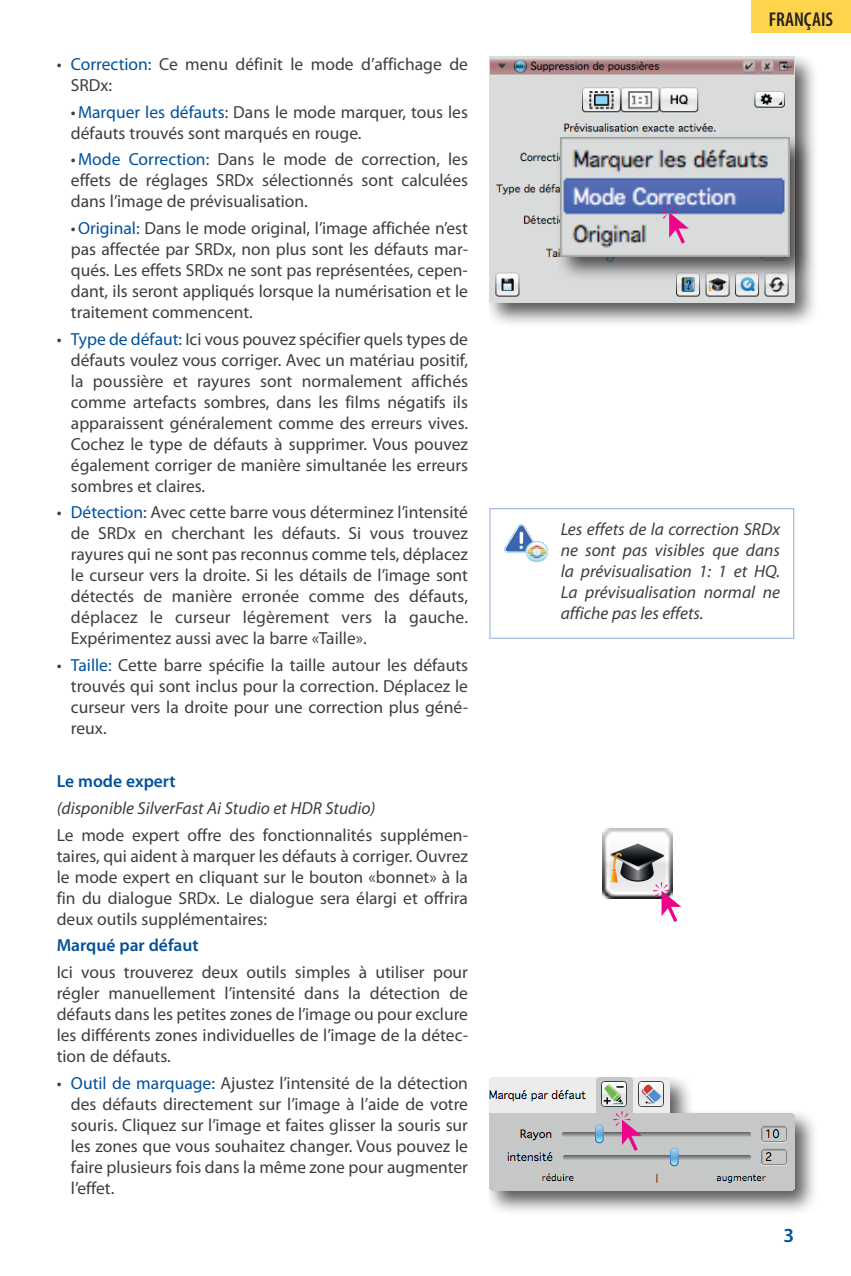
<style>
.page{position:relative;width:851px;height:1276px;background:#fff}
.page>*{position:absolute;margin:0;border:0;box-sizing:border-box;transform-origin:0 0}
.t1{font:600 condensed 20px "Myriad Pro";color:#231f20}
.t2{font:600 20px "Myriad Pro";color:#01519b}
.t3{font:17.5px/21px "Myriad Pro";color:#3e3e3f;text-align:justify}
.t4{font:italic 17.5px/21px "Myriad Pro";color:#3e3e3f;text-align:justify}
.t5{font:600 17.5px "Myriad Pro";color:#01519b}
.s1{color:#01519b}
</style>
<div class="page">
<div style="left:750px;top:0;width:100px;height:33px;background:#fed44d"></div>
<div style="left:489px;top:57px;width:330px;height:271px;background:#231f20;opacity:.75"></div>
<img style="left:489px;top:57px;width:305px;height:246px">
<div style="left:555px;top:133px;width:259px;height:149px;background:#231f20;opacity:.75"></div>
<img style="left:560px;top:137px;width:229px;height:120px">
<svg style="left:660px;top:204px;width:29px;height:40px"></svg>
<div style="left:489px;top:508px;width:305px;height:131px;border:1px solid #a4badf"></div>
<img style="left:504px;top:524px;width:44px;height:39px">
<img style="left:602px;top:828px;width:70px;height:70px">
<svg style="left:610px;top:843px;width:71px;height:79px"></svg>
<div style="left:489px;top:1077px;width:330px;height:139px;background:#231f20;opacity:.75"></div>
<img style="left:489px;top:1077px;width:305px;height:114px">
<svg style="left:613px;top:1111px;width:28px;height:40px"></svg>
<p class="t3" style="left:71px;top:53px;width:398px;text-indent:-14px">• <span class="s1">Correction:</span> Ce menu définit le mode d’affichage de<br>SRDx:</p>
<p class="t3" style="left:71px;top:101px;width:398px">•<span class="s1">Marquer les défauts:</span> Dans le mode marquer, tous les défauts trouvés sont marqués en rouge.</p>
<p class="t3" style="left:71px;top:149px;width:398px">•<span class="s1">Mode Correction:</span> Dans le mode de correction, les effets de réglages SRDx sélectionnés sont calculées dans l’image de prévisualisation.</p>
<p class="t3" style="left:71px;top:217px;width:398px">•<span class="s1">Original:</span> Dans le mode original, l’image affichée n’est pas affectée par SRDx, non plus sont les défauts mar&shy;qués. Les effets SRDx ne sont pas représentées, cepen&shy;dant, ils seront appliqués lorsque la numérisation et le traitement commencent.</p>
<p class="t3" style="left:71px;top:328px;width:398px;text-indent:-14px">• <span class="s1">Type de défaut:</span> Ici vous pouvez spécifier quels types de défauts voulez vous corriger. Avec un matériau positif, la poussière et rayures sont normalement affichés comme artefacts sombres, dans les films négatifs ils apparaissent généralement comme des erreurs vives.<br>Cochez le type de défauts à supprimer. Vous pouvez également corriger de manière simultanée les erreurs sombres et claires.</p>
<p class="t3" style="left:71px;top:502px;width:398px;text-indent:-14px">• <span class="s1">Détection:</span> Avec cette barre vous déterminez l’intensité de SRDx en cherchant les défauts. Si vous trouvez rayures qui ne sont pas reconnus comme tels, déplacez le curseur vers la droite. Si les détails de l’image sont détectés de manière erronée comme des défauts, déplacez le curseur légèrement vers la gauche.<br>Expérimentez aussi avec la barre «Taille».</p>
<p class="t3" style="left:71px;top:654px;width:398px;text-indent:-14px">• <span class="s1">Taille:</span> Cette barre spécifie la taille autour les défauts trouvés qui sont inclus pour la correction. Déplacez le curseur vers la droite pour une correction plus géné&shy;reux.</p>
<p class="t5" style="left:57px;top:770px;width:120px">Le mode expert</p>
<p class="t4" style="left:57px;top:797px;width:320px">(disponible SilverFast Ai Studio et HDR Studio)</p>
<p class="t3" style="left:57px;top:824px;width:413px">Le mode expert offre des fonctionnalités supplémen&shy;taires, qui aident à marquer les défauts à corriger. Ouvrez le mode expert en cliquant sur le bouton «bonnet» à la fin du dialogue SRDx. Le dialogue sera élargi et offrira deux outils supplémentaires:</p>
<p class="t5" style="left:57px;top:934px;width:143px">Marqué par défaut</p>
<p class="t3" style="left:57px;top:961px;width:413px">Ici vous trouverez deux outils simples à utiliser pour régler manuellement l’intensité dans la détection de défauts dans les petites zones de l’image ou pour exclure les différents zones individuelles de l’image de la détec&shy;tion de défauts.</p>
<p class="t3" style="left:71px;top:1072px;width:398px;text-indent:-14px">• <span class="s1">Outil de marquage:</span> Ajustez l’intensité de la détection des défauts directement sur l’image à l’aide de votre souris. Cliquez sur l’image et faites glisser la souris sur les zones que vous souhaitez changer. Vous pouvez le faire plusieurs fois dans la même zone pour augmenter l’effet.</p>
<p class="t1" style="left:768px;top:7px;width:66px">FRANÇAIS</p>
<p class="t4" style="left:560px;top:518px;width:221px">Les effets de la correction SRDx ne sont pas visibles que dans la prévisualisation 1: 1 et HQ.<br>La prévisualisation normal ne affiche pas les effets.</p>
<p class="t2" style="left:783px;top:1222px;width:12px">3</p>
</div>
